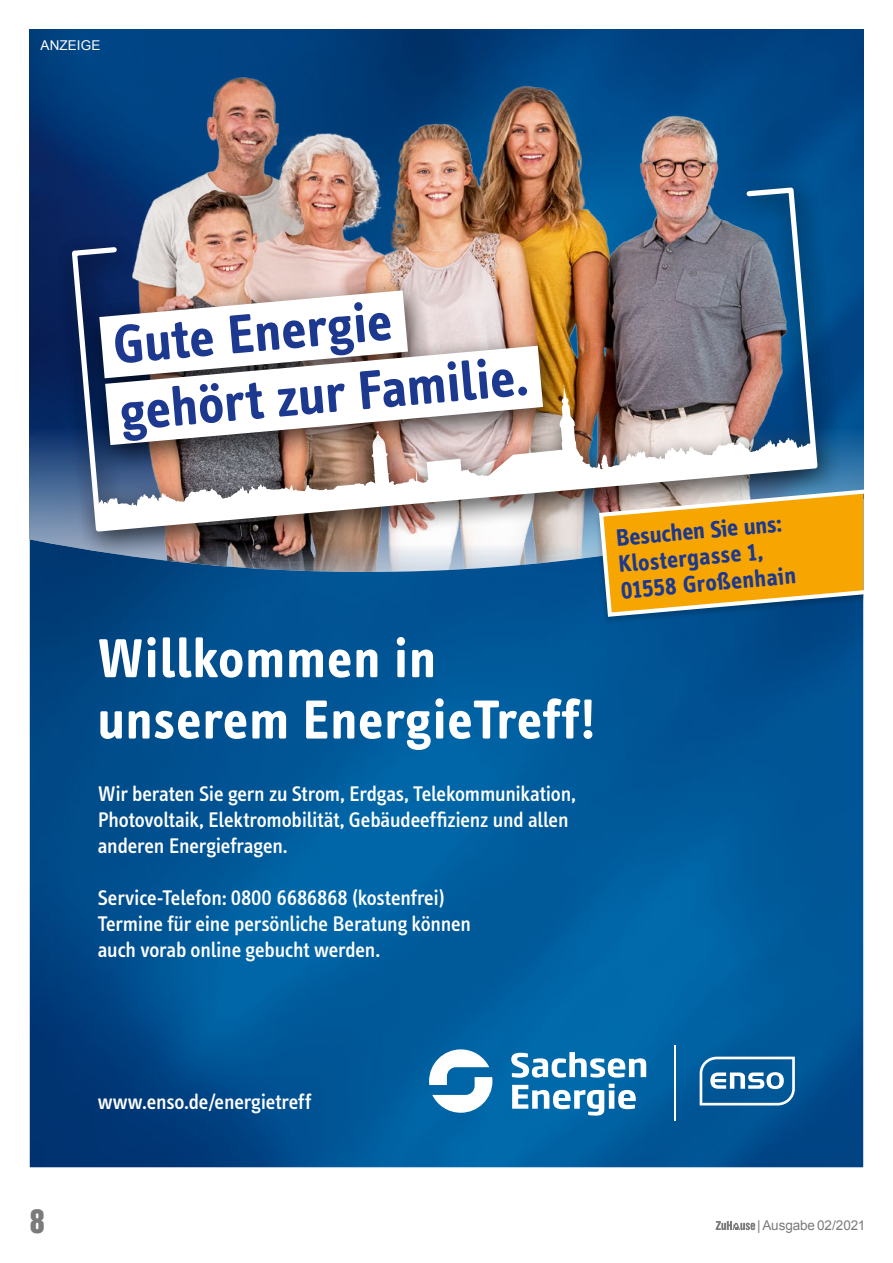
<style>
.page{position:relative;width:893px;height:1263px;background:#fff}
.page>*{position:absolute;margin:0;border:0;box-sizing:border-box;transform-origin:0 0}
.t1{font:700 56.1px/61.3px "Info Text";letter-spacing:.02em;color:#fff}
.t2{font:700 55.8px/67.1px "Info Text";color:#1c388f}
.t3{font:30px "Helvetica Inserat LT Std";color:#7a7b7a}
.t4{font:700 24.6px/26.5px "Info Disp";color:#1c388f}
.t5{font:500 21.75px/26.1px "Info Text";letter-spacing:-.01em;color:#fff}
.t6{font:13.5px "Arial";letter-spacing:-.005em;color:#7a7b7a}
.Grundtext_Grau{font:13.5px "Arial";letter-spacing:.01em;color:#fff}
.s1{font-family:"Info Disp"}
</style>
<div class="page">
<svg style="left:716px;top:1221px;width:39px;height:9px"></svg>
<img style="left:802px;top:30px;width:61px;height:398px">
<img style="left:30px;top:30px;width:772px;height:465px">
<div style="left:55px;top:173px;width:787px;height:386px;background:#000;opacity:.4"></div>
<img style="left:69px;top:184px;width:751px;height:311px">
<div style="left:83px;top:276px;width:485px;height:196px;background:#000;opacity:.4"></div>
<img style="left:53px;top:254px;width:418px;height:56px">
<img style="left:53px;top:310px;width:554px;height:171px">
<img style="left:30px;top:499px;width:833px;height:668px">
<svg style="left:429px;top:1049px;width:63px;height:64px"></svg>
<svg style="left:511px;top:1052px;width:135px;height:26px"></svg>
<svg style="left:512px;top:1084px;width:124px;height:32px"></svg>
<hr style="left:674px;top:1045px;width:1px;height:76px;background:#fff">
<svg style="left:700px;top:1057px;width:95px;height:48px"></svg>
<div style="left:594px;top:480px;width:269px;height:145px;background:#000;opacity:.2"></div>
<svg style="left:597px;top:479px;width:266px;height:140px;background:#cb9e38"></svg>
<p class="Grundtext_Grau" style="left:40px;top:37px;width:62px">ANZEIGE</p>
<p class="t2" style="left:111px;top:312px;width:410px;rotate:-5deg">Gute Energie gehört zur Familie.</p>
<p class="t1" style="left:98px;top:628px;width:499px">Willkommen in unserem EnergieTreff!</p>
<p class="t5" style="left:98px;top:781px;width:480px">Wir beraten Sie gern zu Strom, Erdgas, Telekommunikation,<br>Photovoltaik, Elektromobilität, Gebäudeeffizienz und allen anderen Energiefragen.</p>
<p class="t5" style="left:98px;top:885px;width:375px">Service-Telefon: <span class="s1">0800 6686868</span> (kostenfrei)<br>Termine für eine persönliche Beratung können auch vorab online gebucht werden.</p>
<p class="t4" style="left:615px;top:524px;width:177px;rotate:-5deg">Besuchen Sie uns:<br>Klostergasse 1,<br>01558 Großenhain</p>
<p class="t5" style="left:98px;top:1089px;width:215px">www.enso.de/energietreff</p>
<p class="t3" style="left:30px;top:1203px;width:16px">8</p>
<p class="t6" style="left:757px;top:1216px;width:110px">| Ausgabe 02/2021</p>
</div>
